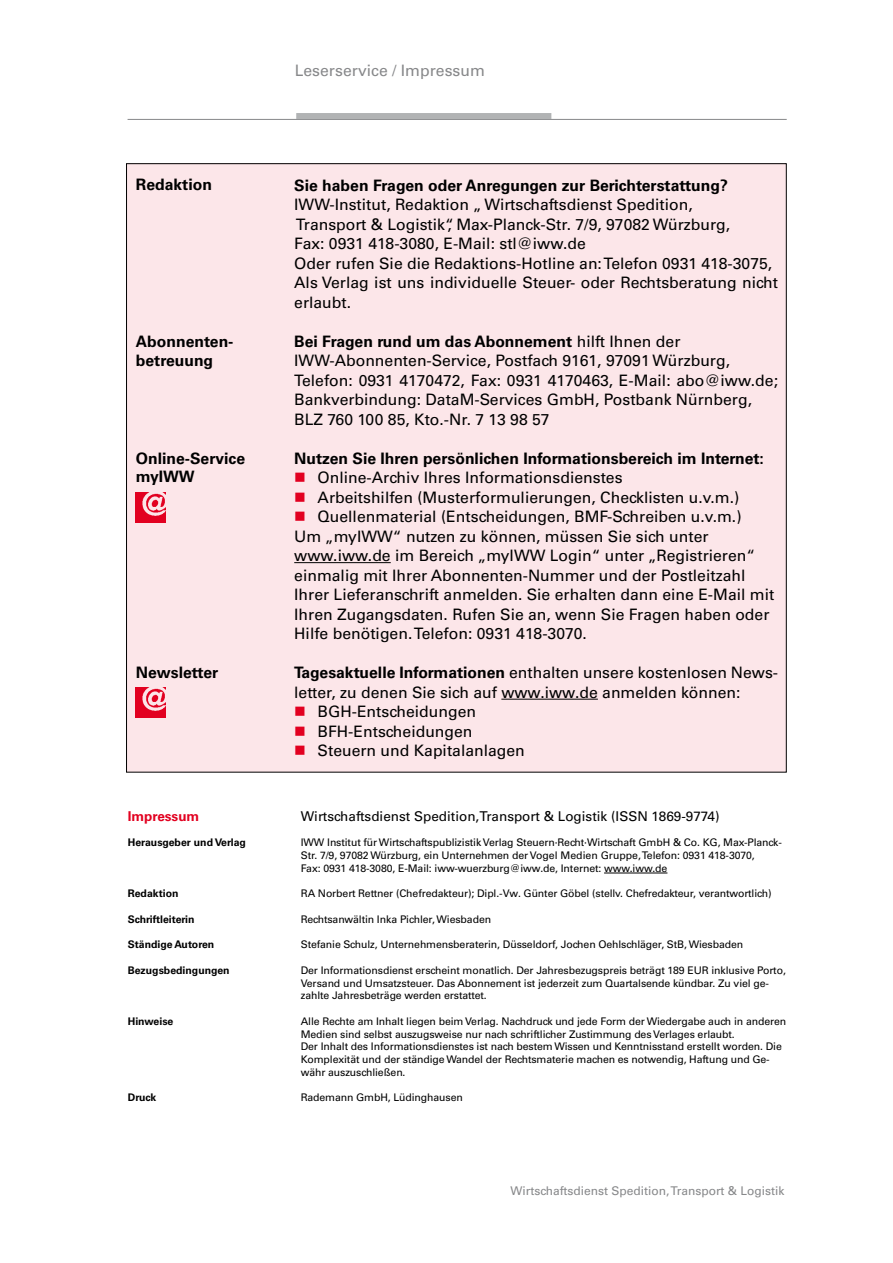
<style>
.page{position:relative;width:893px;height:1263px;background:#fff}
.page>*{position:absolute;margin:0;border:0;box-sizing:border-box;transform-origin:0 0}
.t1{font:15.75px/19.5px "Univers";color:#000}
.t2{font:700 15.75px/19.5px "Univers";color:#000}
.t3{font:15.75px "Univers";color:#87888a}
.t4{font:13.5px "Univers";color:#000}
.t5{font:700 13.5px "Univers";color:#e20020}
.t6{font:12px "Univers";color:#87888a}
.t7{font:10.5px/12.8px "Univers";letter-spacing:-.01em;color:#000}
.t8{font:700 10.5px "Univers";color:#000}
.s1{font-weight:700}
</style>
<div class="page">
<hr style="left:128px;top:119px;width:659px;height:1px;background:#87888a">
<div style="left:296px;top:113px;width:255px;height:6px;background:#b1b3b4"></div>
<hr style="left:604px;top:873px;width:63px;height:1px;background:#000">
<div style="left:127px;top:164px;width:659px;height:608px;background:#fce6e9"></div>
<hr style="left:294px;top:562px;width:97px;height:1px;background:#000">
<hr style="left:501px;top:699px;width:97px;height:1px;background:#000">
<img style="left:136px;top:492px;width:30px;height:30px">
<img style="left:136px;top:687px;width:30px;height:30px">
<p class="t2" style="left:136px;top:175px;width:78px">Redaktion</p>
<p class="t2" style="left:136px;top:331px;width:99px">Abonnenten&shy;betreuung</p>
<p class="t2" style="left:136px;top:449px;width:111px;line-height:18px">Online-Service myIWW</p>
<p class="t2" style="left:136px;top:663px;width:84px">Newsletter</p>
<p class="t5" style="left:128px;top:808px;width:73px">Impressum</p>
<p class="t8" style="left:128px;top:836px;width:120px">Herausgeber und Verlag</p>
<p class="t8" style="left:128px;top:887px;width:52px">Redaktion</p>
<p class="t8" style="left:128px;top:913px;width:68px">Schriftleiterin</p>
<p class="t8" style="left:128px;top:938px;width:88px">Ständige Autoren</p>
<p class="t8" style="left:128px;top:964px;width:103px">Bezugsbedingungen</p>
<p class="t8" style="left:128px;top:1015px;width:47px">Hinweise</p>
<p class="t8" style="left:128px;top:1091px;width:30px">Druck</p>
<p class="t3" style="left:295px;top:61px;width:192px">Leserservice / Impressum</p>
<p class="t2" style="left:294px;top:175px;width:435px">Sie haben Fragen oder Anregungen zur Berichterstattung?</p>
<p class="t1" style="left:294px;top:195px;width:485px">IWW-Institut, Redaktion „ Wirtschaftsdienst Spedition,<br>Transport &amp; Logistik“, Max-Planck-Str. 7/9, 97082 Würzburg,<br>Fax: 0931 418-3080, E-Mail: stl@iww.de<br>Oder rufen Sie die Redaktions-Hotline an: Telefon 0931 418-3075, Als Verlag ist uns individuelle Steuer- oder Rechtsberatung nicht erlaubt.</p>
<p class="t1" style="left:294px;top:331px;width:485px"><span class="s1">Bei Fragen rund um das Abonnement</span> hilft Ihnen der IWW-Abonnenten-Service, Postfach 9161, 97091 Würzburg, Telefon: 0931 4170472, Fax: 0931 4170463, E-Mail: abo@iww.de; Bankverbindung: DataM-Services GmbH, Postbank Nürnberg, BLZ 760 100 85, Kto.-Nr. 7 13 98 57</p>
<p class="t2" style="left:294px;top:448px;width:471px">Nutzen Sie Ihren persönlichen Informationsbereich im Internet:</p>
<p class="t1" style="left:318px;top:468px;width:306px">Online-Archiv Ihres Informationsdienstes</p>
<p class="t1" style="left:318px;top:487px;width:423px">Arbeitshilfen (Musterformulierungen, Checklisten u.v.m.)</p>
<p class="t1" style="left:318px;top:507px;width:425px">Quellenmaterial (Entscheidungen, BMF-Schreiben u.v.m.)</p>
<p class="t1" style="left:294px;top:526px;width:416px">Um „myIWW“ nutzen zu können, müssen Sie sich unter</p>
<p class="t1" style="left:294px;top:546px;width:462px">www.iww.de im Bereich „myIWW Login“ unter „Registrieren“</p>
<p class="t1" style="left:294px;top:565px;width:453px">einmalig mit Ihrer Abonnenten-Nummer und der Postleitzahl</p>
<p class="t1" style="left:294px;top:585px;width:482px">Ihrer Lieferanschrift anmelden. Sie erhalten dann eine E-Mail mit</p>
<p class="t1" style="left:294px;top:604px;width:477px">Ihren Zugangsdaten. Rufen Sie an, wenn Sie Fragen haben oder</p>
<p class="t1" style="left:294px;top:624px;width:294px">Hilfe benötigen. Telefon: 0931 418-3070.</p>
<p class="t1" style="left:294px;top:663px;width:485px"><span class="s1">Tagesaktuelle Informationen</span> enthalten unsere kostenlosen News-</p>
<p class="t1" style="left:294px;top:682px;width:448px">letter, zu denen Sie sich auf www.iww.de anmelden können:</p>
<p class="t1" style="left:318px;top:702px;width:160px">BGH-Entscheidungen</p>
<p class="t1" style="left:318px;top:721px;width:156px">BFH-Entscheidungen</p>
<p class="t1" style="left:318px;top:741px;width:209px">Steuern und Kapitalanlagen</p>
<p class="t4" style="left:301px;top:808px;width:420px">Wirtschaftsdienst Spedition,Transport &amp; Logistik (ISSN 1869-9774)</p>
<p class="t7" style="left:301px;top:836px;width:483px">IWW Institut für Wirtschaftspublizistik Verlag Steuern·Recht·Wirtschaft GmbH &amp; Co. KG, Max-Planck-<br>Str. 7/9, 97082 Würzburg, ein Unternehmen der Vogel Medien Gruppe, Telefon: 0931 418-3070,<br>Fax: 0931 418-3080, E-Mail: iww-wuerzburg@iww.de, Internet: www.iww.de</p>
<p class="t7" style="left:301px;top:887px;width:472px">RA Norbert Rettner (Chefredakteur); Dipl.-Vw. Günter Göbel (stellv. Chefredakteur, verantwortlich)</p>
<p class="t7" style="left:301px;top:913px;width:192px">Rechtsanwältin Inka Pichler, Wiesbaden</p>
<p class="t7" style="left:301px;top:938px;width:444px">Stefanie Schulz, Unternehmensberaterin, Düsseldorf, Jochen Oehlschläger, StB, Wiesbaden</p>
<p class="t7" style="left:301px;top:964px;width:487px">Der Informationsdienst erscheint monatlich. Der Jahresbezugspreis beträgt 189 EUR inklusive Porto,<br>Versand und Umsatzsteuer. Das Abonnement ist jederzeit zum Quartalsende kündbar. Zu viel ge&shy;zahlte Jahresbeträge werden erstattet.</p>
<p class="t7" style="left:301px;top:1015px;width:487px">Alle Rechte am Inhalt liegen beim Verlag. Nachdruck und jede Form der Wiedergabe auch in anderen Medien sind selbst auszugsweise nur nach schriftlicher Zustimmung des Verlages erlaubt.<br>Der Inhalt des Informationsdienstes ist nach bestem Wissen und Kenntnisstand erstellt worden. Die Komplexität und der ständige Wandel der Rechtsmaterie machen es notwendig, Haftung und Ge&shy;währ auszuschließen.</p>
<p class="t7" style="left:301px;top:1091px;width:164px">Rademann GmbH, Lüdinghausen</p>
<p class="t6" style="left:511px;top:1184px;width:275px">Wirtschaftsdienst Spedition, Transport &amp; Logistik</p>
</div>
